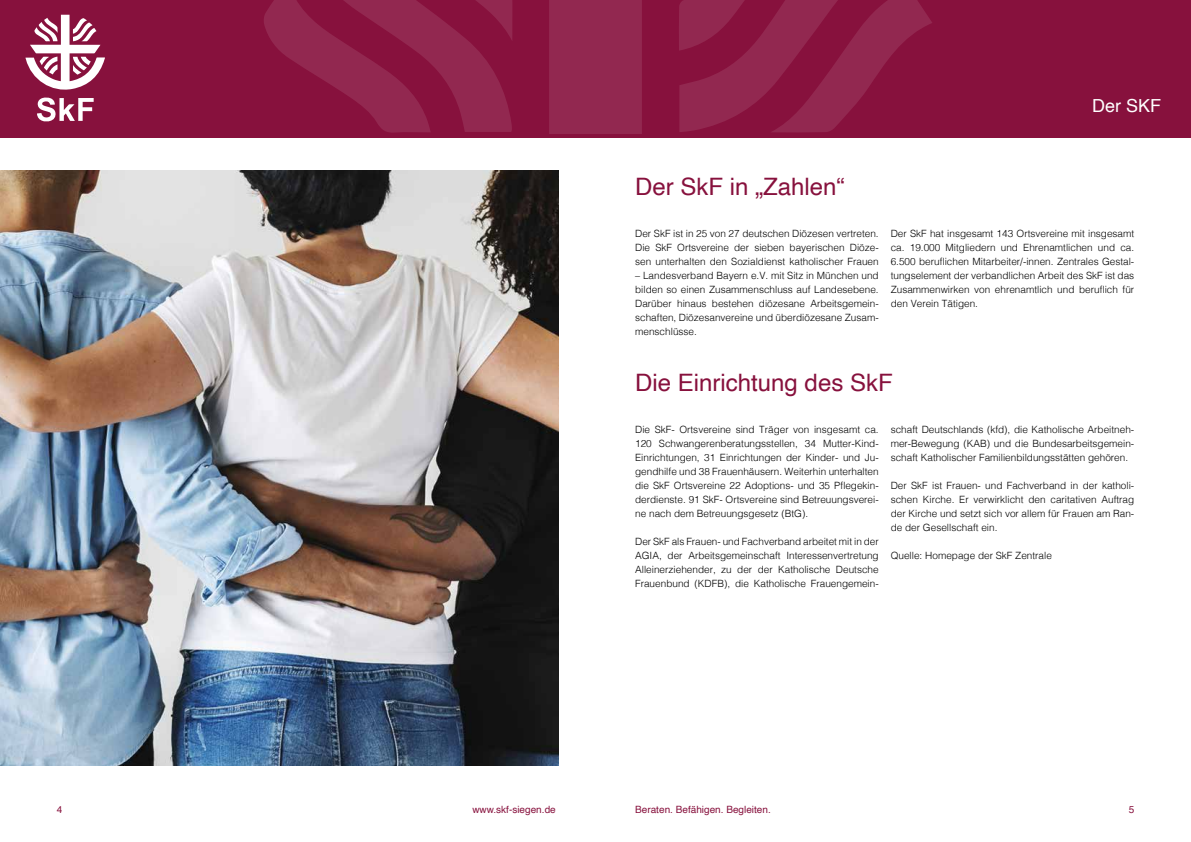
<style>
.page{position:relative;width:1191px;height:842px;background:#fff}
.page>*{position:absolute;margin:0;border:0;box-sizing:border-box;transform-origin:0 0}
.t1{font:24px "Helvetica";color:#87113d}
.t2{font:18px "Helvetica";color:#fff}
.t3{font:300 10px/14px "Helvetica";color:#000;text-align:justify}
.t4{font:10px "Helvetica";color:#87113d}
</style>
<div class="page">
<div style="left:0;top:0;width:1191px;height:137px;background:#87113d"></div>
<div style="left:549px;top:0;width:93px;height:133px;background:#922850"></div>
<svg style="left:679px;top:0;width:253px;height:133px"></svg>
<svg style="left:264px;top:0;width:248px;height:133px"></svg>
<svg style="left:26px;top:15px;width:79px;height:106px"></svg>
<img style="left:0;top:170px;width:558px;height:595px">
<h2 class="t2" style="left:1092px;top:92px;width:71px">Der SKF</h2>
<h1 class="t1" style="left:635px;top:168px;width:211px">Der SkF in „Zahlen“</h1>
<p class="t3" style="left:635px;top:226px;width:245px">Der SkF ist in 25 von 27 deutschen Diözesen vertreten.<br>Die SkF Ortsvereine der sieben bayerischen Diöze&shy;sen unterhalten den Sozialdienst katholischer Frauen</p>
<p class="t3" style="left:635px;top:268px;width:245px">– Landesverband Bayern e.V. mit Sitz in München und bilden so einen Zusammenschluss auf Landesebene.<br>Darüber hinaus bestehen diözesane Arbeitsgemein&shy;schaften, Diözesanvereine und überdiözesane Zusam&shy;menschlüsse.</p>
<p class="t3" style="left:890px;top:226px;width:245px">Der SkF hat insgesamt 143 Ortsvereine mit insgesamt ca. 19.000 Mitgliedern und Ehrenamtlichen und ca.<br>6.500 beruflichen Mitarbeiter/-innen. Zentrales Gestal&shy;tungselement der verbandlichen Arbeit des SkF ist das Zusammenwirken von ehrenamtlich und beruflich für den Verein Tätigen.</p>
<h1 class="t1" style="left:635px;top:364px;width:259px">Die Einrichtung des SkF</h1>
<p class="t3" style="left:635px;top:422px;width:245px">Die SkF- Ortsvereine sind Träger von insgesamt ca.<br>120 Schwangerenberatungsstellen, 34 Mutter-Kind-Einrichtungen, 31 Einrichtungen der Kinder- und Ju&shy;gendhilfe und 38 Frauenhäusern. Weiterhin unterhalten die SkF Ortsvereine 22 Adoptions- und 35 Pflegekin&shy;derdienste. 91 SkF- Ortsvereine sind Betreuungsverei&shy;ne nach dem Betreuungsgesetz (BtG).</p>
<p class="t3" style="left:635px;top:534px;width:245px">Der SkF als Frauen- und Fachverband arbeitet mit in der AGIA, der Arbeitsgemeinschaft Interessenvertretung Alleinerziehender, zu der der Katholische Deutsche Frauenbund (KDFB), die Katholische Frauengemein-</p>
<p class="t3" style="left:890px;top:422px;width:245px">schaft Deutschlands (kfd), die Katholische Arbeitneh&shy;mer-Bewegung (KAB) und die Bundesarbeitsgemein&shy;schaft Katholischer Familienbildungsstätten gehören.</p>
<p class="t3" style="left:890px;top:478px;width:245px">Der SkF ist Frauen- und Fachverband in der katholi&shy;schen Kirche. Er verwirklicht den caritativen Auftrag der Kirche und setzt sich vor allem für Frauen am Ran&shy;de der Gesellschaft ein.</p>
<p class="t3" style="left:890px;top:548px;width:163px">Quelle: Homepage der SkF Zentrale</p>
<p class="t4" style="left:57px;top:801px;width:7px">4</p>
<p class="t4" style="left:472px;top:801px;width:85px">www.skf-siegen.de</p>
<p class="t4" style="left:635px;top:801px;width:137px">Beraten. Befähigen. Begleiten.</p>
<p class="t4" style="left:1128px;top:801px;width:7px">5</p>
</div>
